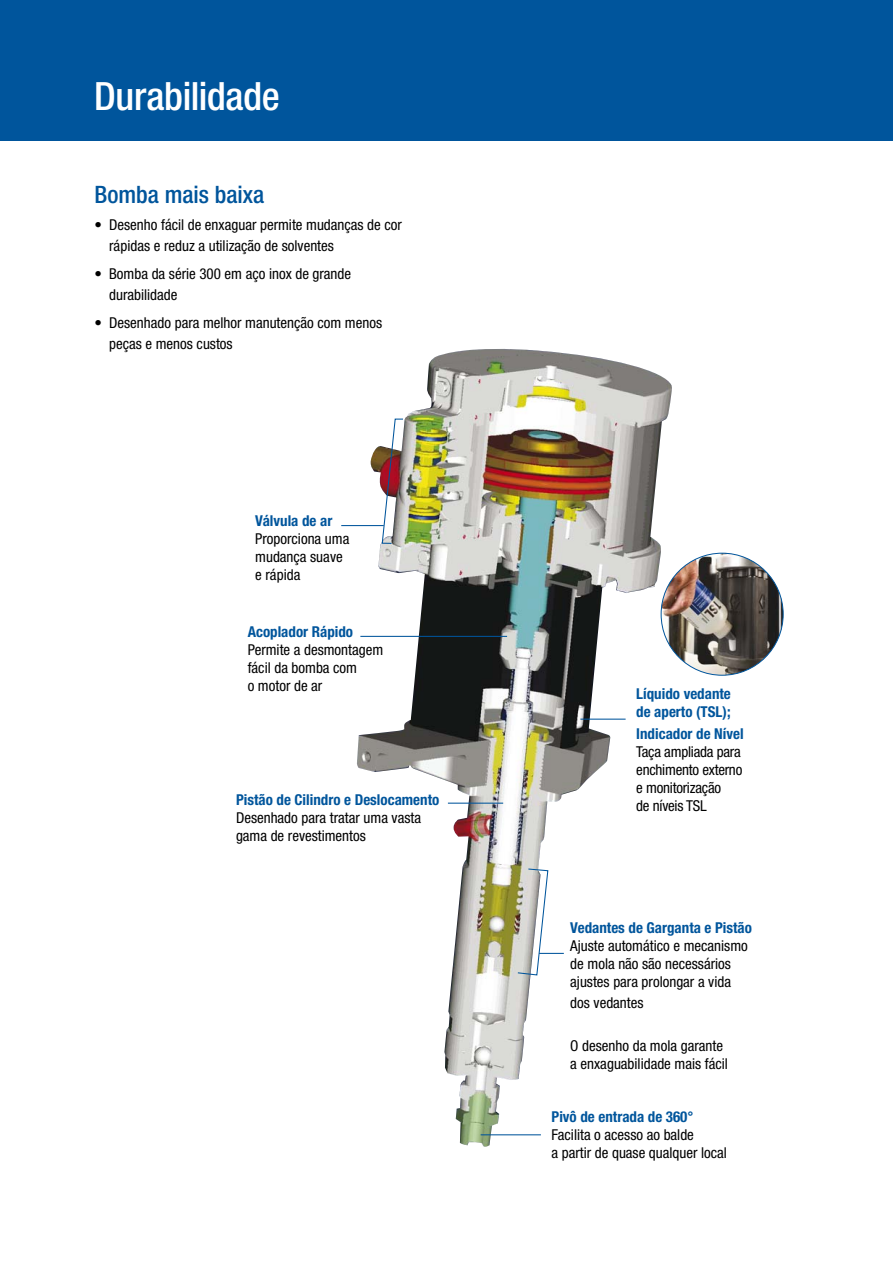
<style>
.page{position:relative;width:893px;height:1263px;background:#fff}
.page>*{position:absolute;margin:0;border:0;box-sizing:border-box;transform-origin:0 0}
.t1{font:500 condensed 39px "Helvetica Neue LT Std";letter-spacing:-.01em;color:#fff}
.t2{font:500 condensed 24px "Helvetica Neue LT Std";color:#00559c}
.t3{font:condensed 15px/18px "Helvetica Neue LT Std";color:#000}
.t4{font:700 condensed 15px/18px "Helvetica Neue LT Std";color:#00559c}
</style>
<div class="page">
<div style="left:0;top:0;width:893px;height:140px;background:#00559c"></div>
<img style="left:661px;top:553px;width:122px;height:122px;border-radius:50%">
<img style="left:357px;top:348px;width:315px;height:799px">
<svg style="left:381px;top:418px;width:23px;height:126px"></svg>
<hr style="left:341px;top:525px;width:43px;height:1px;background:#00559c">
<hr style="left:481px;top:1134px;width:60px;height:1px;background:#00559c">
<svg style="left:359px;top:635px;width:268px;height:341px"></svg>
<h1 class="t1" style="left:94px;top:82px;width:187px">Durabilidade</h1>
<h2 class="t2" style="left:94px;top:185px;width:171px">Bomba mais baixa</h2>
<p class="t3" style="left:109px;top:216px;width:294px;line-height:21px;text-indent:-15px">• Desenho fácil de enxaguar permite mudanças de cor rápidas e reduz a utilização de solventes</p>
<p class="t3" style="left:109px;top:265px;width:243px;line-height:21px;text-indent:-15px">• Bomba da série 300 em aço inox de grande durabilidade</p>
<p class="t3" style="left:109px;top:314px;width:274px;line-height:21px;text-indent:-15px">• Desenhado para melhor manutenção com menos peças e menos custos</p>
<p class="t4" style="left:255px;top:513px;width:79px">Válvula de ar</p>
<p class="t3" style="left:255px;top:531px;width:96px">Proporciona uma mudança suave e rápida</p>
<p class="t4" style="left:248px;top:624px;width:107px">Acoplador Rápido</p>
<p class="t3" style="left:248px;top:642px;width:137px">Permite a desmontagem fácil da bomba com<br>o motor de ar</p>
<p class="t4" style="left:236px;top:793px;width:205px">Pistão de Cilindro e Deslocamento</p>
<p class="t3" style="left:236px;top:811px;width:186px">Desenhado para tratar uma vasta gama de revestimentos</p>
<p class="t4" style="left:636px;top:686px;width:96px">Líquido vedante de aperto (TSL);</p>
<p class="t4" style="left:636px;top:726px;width:109px">Indicador de Nível</p>
<p class="t3" style="left:636px;top:744px;width:108px">Taça ampliada para enchimento externo e monitorização<br>de níveis TSL</p>
<p class="t4" style="left:570px;top:920px;width:183px">Vedantes de Garganta e Pistão</p>
<p class="t3" style="left:570px;top:939px;width:179px">Ajuste automático e mecanismo de mola não são necessários ajustes para prolongar a vida</p>
<p class="t3" style="left:570px;top:996px;width:75px">dos vedantes</p>
<p class="t3" style="left:570px;top:1038px;width:159px">O desenho da mola garante a enxaguabilidade mais fácil</p>
<p class="t4" style="left:552px;top:1109px;width:143px">Pivô de entrada de 360°</p>
<p class="t3" style="left:552px;top:1127px;width:177px">Facilita o acesso ao balde<br>a partir de quase qualquer local</p>
</div>
